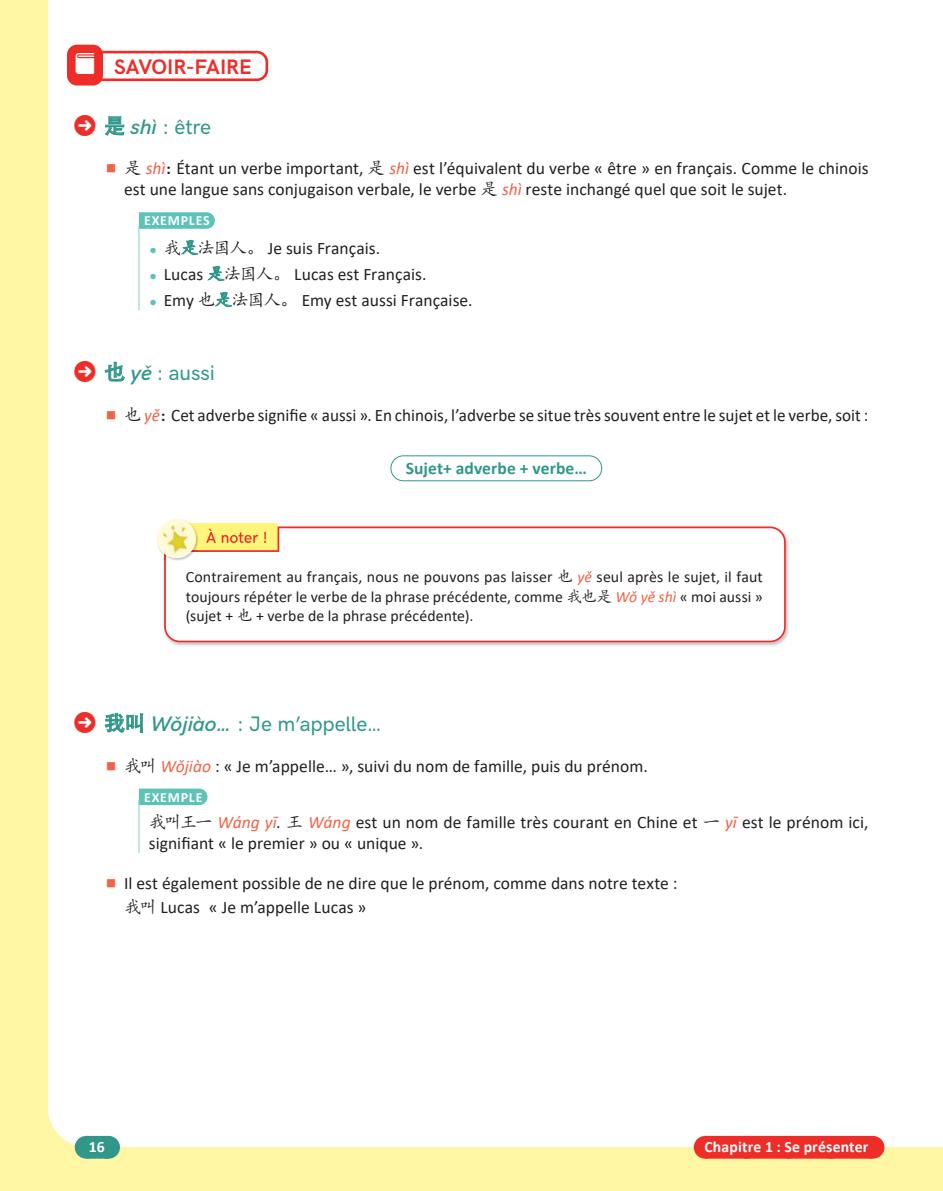
<style>
.page{position:relative;width:943px;height:1191px;background:#fff}
.page>*{position:absolute;margin:0;border:0;box-sizing:border-box;transform-origin:0 0}
.t1{font:500 21px "Hanken Grotesk";letter-spacing:-.01em;color:#30978a}
.t2{font:700 21px "Hanken Grotesk";letter-spacing:-.01em;color:#ee2d28}
.t3{font:17.5px/21px "Calibri";color:#231f20}
.t4{font:700 17.5px "Calibri";letter-spacing:.005em;color:#30978a}
.t5{font:15.75px/19.2px "Calibri";letter-spacing:.005em;color:#231f20;text-align:justify}
.t6{font:700 15.75px "Calibri";letter-spacing:.01em;color:#fff}
.t7{font:700 14px "Calibri";letter-spacing:.055em;color:#fff}
.s1{font-family:"Web Hosting Hub Glyphs";font-weight:400;color:#fff}
.s2{font-family:"Web Hosting Hub Glyphs";font-weight:400;color:#ee2d28}
.s3{font-family:"Adobe Heiti Std";font-weight:400}
.s4{font-weight:600;font-style:italic}
.s5{font-family:"Kai Ti"}
.s6{font-style:italic;color:#f16346}
.s7{color:#5cc3b6}
.s8{font-family:"Kai Ti";color:#30978a}
</style>
<div class="page">
<div style="left:0;top:0;width:48px;height:1191px;background:#fff7a3"></div>
<div style="left:0;top:1147px;width:942px;height:44px;background:#fff7a3"></div>
<div style="left:86px;top:1135px;width:22px;height:23px;background:#30978a"></div>
<svg style="left:48px;top:1113px;width:40px;height:45px"></svg>
<svg style="left:97px;top:1135px;width:12px;height:23px"></svg>
<div style="left:705px;top:1135px;width:167px;height:23px;background:#ee2d28"></div>
<svg style="left:747px;top:1135px;width:104px;height:1px"></svg>
<svg style="left:872px;top:1135px;width:1px;height:23px"></svg>
<div style="left:67px;top:45px;width:36px;height:40px;background:#ee2d28;border-radius:10px"></div>
<svg style="left:100px;top:49px;width:169px;height:33px"></svg>
<svg style="left:139px;top:212px;width:76px;height:17px"></svg>
<hr style="left:138px;top:226px;width:1px;height:84px;background:#81cdc3">
<div style="left:390px;top:455px;width:212px;height:26px;border:1px solid #30978a;border-radius:12px"></div>
<div style="left:171px;top:523px;width:106px;height:27px;background:#fff57a"></div>
<svg style="left:139px;top:788px;width:68px;height:17px"></svg>
<hr style="left:138px;top:799px;width:1px;height:54px;background:#81cdc3">
<img style="left:170px;top:534px;width:619px;height:112px">
<svg style="left:164px;top:526px;width:621px;height:116px"></svg>
<img style="left:164px;top:560px;width:35px;height:1px">
<svg style="left:157px;top:519px;width:42px;height:41px"></svg>
<img style="left:161px;top:522px;width:31px;height:33px">
<p class="t2" style="left:74px;top:51px;width:179px"><span class="s1">z</span> SAVOIR-FAIRE</p>
<p class="t1" style="left:74px;top:110px;width:138px"><span class="s2">Š</span> <span class="s3">是</span> <span class="s4">shì</span> : être</p>
<p class="t3" style="left:124px;top:158px;width:746px"><span class="s5">是</span> <span class="s6">shì</span><span class="s5">：</span>Étant un verbe important, <span class="s5">是</span> <span class="s6">shì</span> est l’équivalent du verbe « être » en français. Comme le chinois est une langue sans conjugaison verbale, le verbe <span class="s5">是</span> <span class="s6">shì</span> reste inchangé quel que soit le sujet.</p>
<p class="t7" style="left:144px;top:211px;width:67px">EXEMPLES</p>
<p class="t3" style="left:149px;top:237px;width:233px"><span class="s7">•</span> <span class="s5">我</span><span class="s8">是</span><span class="s5">法国人。</span> Je suis Français.</p>
<p class="t3" style="left:149px;top:263px;width:279px"><span class="s7">•</span> Lucas <span class="s8">是</span><span class="s5">法国人。</span> Lucas est Français.</p>
<p class="t3" style="left:149px;top:289px;width:325px"><span class="s7">•</span> Emy <span class="s5">也</span><span class="s8">是</span><span class="s5">法国人。</span> Emy est aussi Française.</p>
<p class="t1" style="left:74px;top:357px;width:142px"><span class="s2">Š</span> <span class="s3">也</span> <span class="s4">yě</span> : aussi</p>
<p class="t3" style="left:124px;top:404px;width:746px"><span class="s5">也</span> <span class="s6">yě</span><span class="s5">：</span>Cet adverbe signifie « aussi ». En chinois, l’adverbe se situe très souvent entre le sujet et le verbe, soit :</p>
<p class="t4" style="left:406px;top:456px;width:182px">Sujet+ adverbe + verbe…</p>
<p class="t5" style="left:186px;top:567px;width:578px">Contrairement au français, nous ne pouvons pas laisser <span class="s5">也</span> <span class="s6">yě</span> seul après le sujet, il faut toujours répéter le verbe de la phrase précédente, comme <span class="s5">我也是</span> <span class="s6">Wǒ yě shì</span> « moi aussi » (sujet + <span class="s5">也</span> + verbe de la phrase précédente).</p>
<p class="t1" style="left:74px;top:708px;width:309px"><span class="s2">Š</span> <span class="s3">我叫</span> <span class="s4">Wǒjiào…</span> : Je m’appelle…</p>
<p class="t3" style="left:124px;top:755px;width:525px"><span class="s5">我叫</span> <span class="s6">Wǒjiào</span> : « Je m’appelle… », suivi du nom de famille, puis du prénom.</p>
<p class="t7" style="left:144px;top:787px;width:60px">EXEMPLE</p>
<p class="t3" style="left:149px;top:811px;width:721px"><span class="s5">我叫王一</span> <span class="s6">Wáng yī</span>. <span class="s5">王</span> <span class="s6">Wáng</span> est un nom de famille très courant en Chine et <span class="s5">一</span> <span class="s6">yī</span> est le prénom ici, signifiant « le premier » ou « unique ».</p>
<p class="t3" style="left:124px;top:871px;width:555px;line-height:23.4px">Il est également possible de ne dire que le prénom, comme dans notre texte :<span class="s5">我叫</span> Lucas « Je m’appelle Lucas »</p>
<p class="t6" style="left:89px;top:1135px;width:17px">16</p>
<p class="t6" style="left:704px;top:1135px;width:166px">Chapitre 1 : Se présenter</p>
</div>
